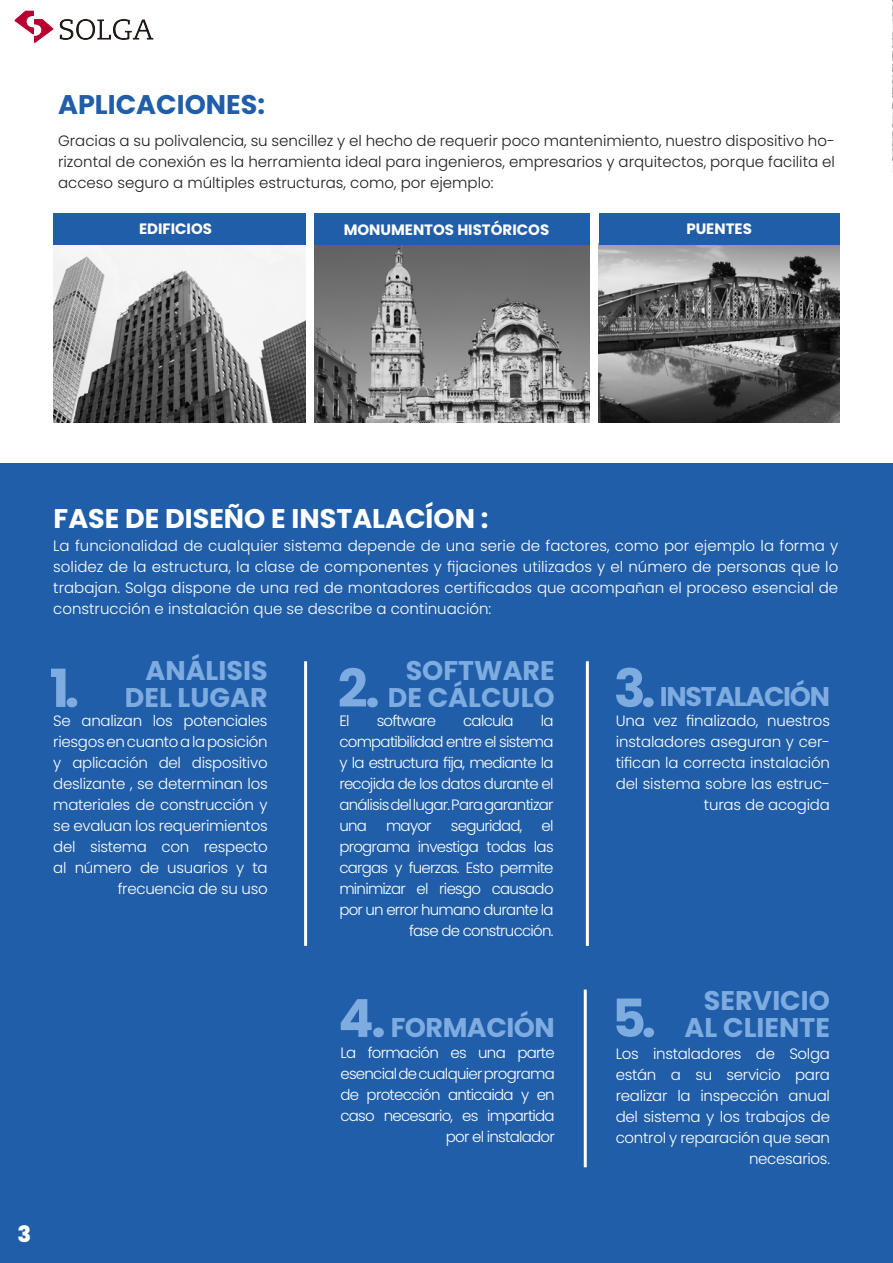
<style>
.page{position:relative;width:893px;height:1263px;background:#fff}
.page>*{position:absolute;margin:0;border:0;box-sizing:border-box;transform-origin:0 0}
.t1{font:700 52.5px "Poppins";color:#7eace0}
.t2{font:700 27px "Poppins";color:#7eace0}
.t3{font:700 27px "Poppins";color:#fff}
.t4{font:700 27px "Poppins";color:#205ea9}
.t5{font:700 27px "Poppins";letter-spacing:-.05em;color:#7eace0}
.t6{font:700 27px "Poppins";letter-spacing:-.02em;color:#7eace0}
.t7{font:800 22.5px "Poppins";color:#fff}
.t8{font:300 15px/21px "Poppins";letter-spacing:-.02em;color:#fff;text-align:right}
.t9{font:300 15px/21px "Poppins";letter-spacing:-.05em;color:#fff;text-align:right}
.t10{font:300 15px/21px "Poppins";color:#231f20;text-align:justify}
.t11{font:700 15px "Poppins";color:#fff}
</style>
<div class="page">
<img style="left:892px;top:0;width:1px;height:172px">
<div style="left:0;top:463px;width:893px;height:800px;background:#205ea9"></div>
<hr style="left:304px;top:661px;width:3px;height:285px;background:#fff">
<hr style="left:584px;top:989px;width:3px;height:178px;background:#fff">
<hr style="left:586px;top:661px;width:3px;height:285px;background:#fff">
<img style="left:14px;top:10px;width:140px;height:33px">
<img style="left:315px;top:245px;width:275px;height:177px">
<img style="left:53px;top:244px;width:253px;height:178px">
<img style="left:599px;top:244px;width:240px;height:178px">
<div style="left:53px;top:213px;width:253px;height:31px;background:#205ea9"></div>
<div style="left:315px;top:213px;width:275px;height:32px;background:#205ea9"></div>
<div style="left:599px;top:213px;width:240px;height:31px;background:#205ea9"></div>
<p class="t4" style="left:58px;top:89px;width:209px">APLICACIONES:</p>
<p class="t10" style="left:58px;top:130px;width:778px">Gracias a su polivalencia, su sencillez y el hecho de requerir poco mantenimiento, nuestro dispositivo ho&shy;rizontal de conexión es la herramienta ideal para ingenieros, empresarios y arquitectos, porque facilita el acceso seguro a múltiples estructuras, como, por ejemplo:</p>
<p class="t11" style="left:139px;top:220px;width:74px">EDIFICIOS</p>
<p class="t11" style="left:344px;top:221px;width:207px">MONUMENTOS HISTÓRICOS</p>
<p class="t11" style="left:686px;top:220px;width:67px">PUENTES</p>
<p class="t3" style="left:54px;top:503px;width:436px">FASE DE DISEÑO E INSTALACÍON :</p>
<p class="t8" style="left:53px;top:536px;width:786px;text-align:justify">La funcionalidad de cualquier sistema depende de una serie de factores, como por ejemplo la forma y solidez de la estructura, la clase de componentes y fijaciones utilizados y el número de personas que lo trabajan. Solga dispone de una red de montadores certificados que acompañan el proceso esencial de construcción e instalación que se describe a continuación:</p>
<p class="t2" style="left:146px;top:655px;width:124px">ANÁLISIS</p>
<p class="t2" style="left:125px;top:682px;width:144px">DEL LUGAR</p>
<p class="t8" style="left:53px;top:710px;width:216px">Se analizan los potenciales riesgos en cuanto a la posición y aplicación del dispositivo deslizante , se determinan los materiales de construcción y se evaluan los requerimientos del sistema con respecto al número de usuarios y ta frecuencia de su uso</p>
<p class="t8" style="left:339px;top:710px;width:12px">El</p>
<p class="t9" style="left:377px;top:710px;width:61px">software</p>
<p class="t9" style="left:463px;top:710px;width:52px">calcula</p>
<p class="t2" style="left:406px;top:655px;width:151px">SOFTWARE</p>
<p class="t2" style="left:388px;top:682px;width:169px">DE CÁLCULO</p>
<p class="t1" style="left:50px;top:658px;width:31px">1.</p>
<p class="t1" style="left:338px;top:658px;width:44px">2.</p>
<p class="t1" style="left:614px;top:658px;width:43px">3.</p>
<p class="t5" style="left:660px;top:681px;width:172px">INSTALACIÓN</p>
<p class="t8" style="left:616px;top:710px;width:216px">Una vez finalizado, nuestros instaladores aseguran y cer&shy;tifican la correcta instalación del sistema sobre las estruc&shy;turas de acogida</p>
<p class="t8" style="left:339px;top:710px;width:216px;text-align:justify;text-indent:201px">la compatibilidad entre el sistema y la estructura fija, mediante la recojida de los datos durante el análisis del lugar. Para garantizar una</p>
<p class="t8" style="left:386px;top:815px;width:47px">mayor</p>
<p class="t9" style="left:451px;top:815px;width:73px">seguridad,</p>
<p class="t9" style="left:339px;top:815px;width:216px">el<br>programa investiga todas las cargas y fuerzas. Esto permite minimizar el riesgo causado por un error humano durante la fase de construcción.</p>
<p class="t2" style="left:704px;top:985px;width:128px">SERVICIO</p>
<p class="t1" style="left:338px;top:988px;width:49px">4.</p>
<p class="t1" style="left:612px;top:988px;width:46px">5.</p>
<p class="t6" style="left:391px;top:1012px;width:166px">FORMACIÓN</p>
<p class="t2" style="left:685px;top:1012px;width:147px">AL CLIENTE</p>
<p class="t9" style="left:340px;top:1042px;width:216px">La formación es una parte esencial de cualquier programa de protección anticaida y en caso necesario, es impartida por el instalador</p>
<p class="t8" style="left:616px;top:1043px;width:216px">Los instaladores de Solga están a su servicio para realizar la inspección anual del sistema y los trabajos de control y reparación que sean necesarios.</p>
<p class="t7" style="left:18px;top:1221px;width:15px">3</p>
</div>
